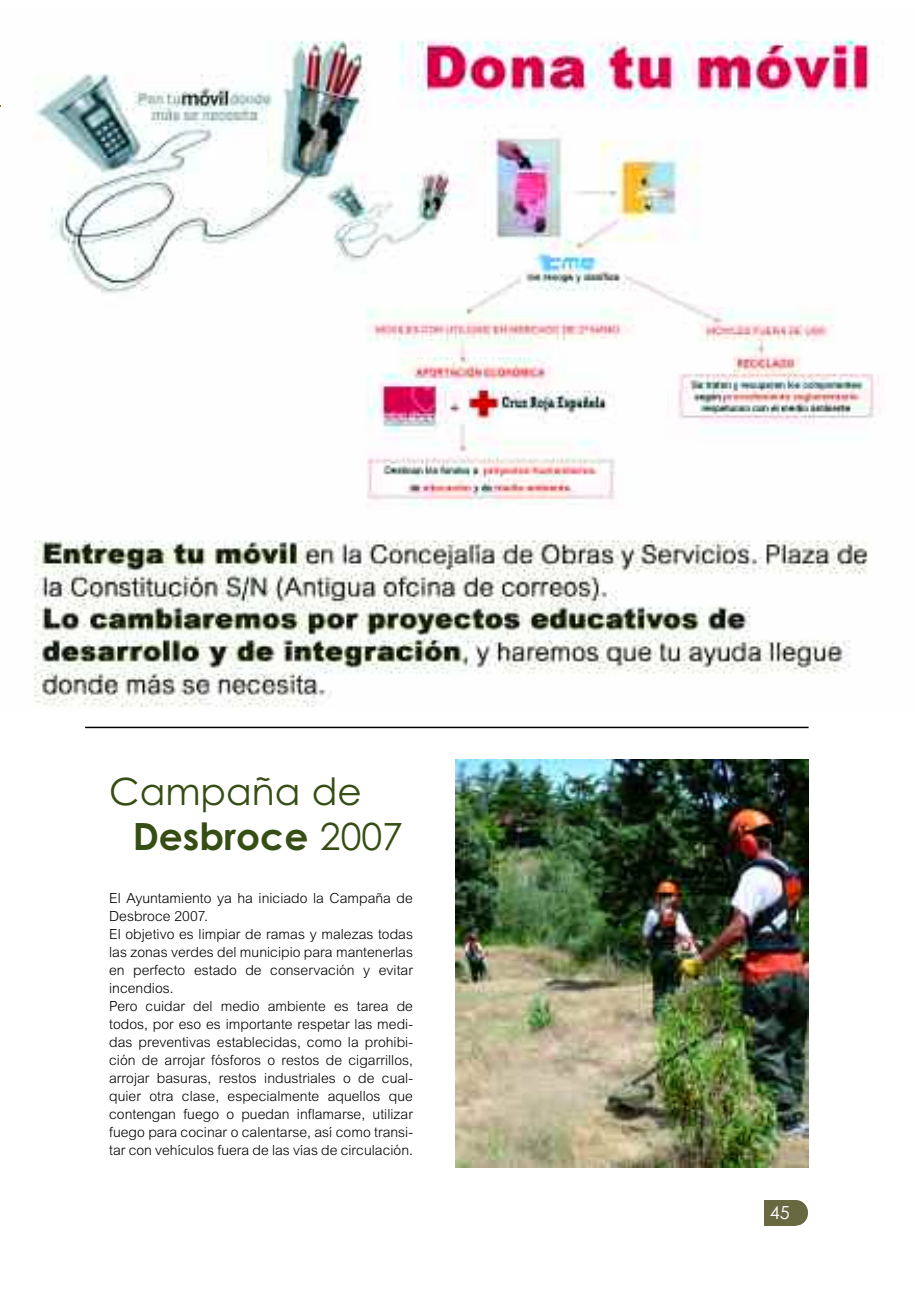
<style>
.page{position:relative;width:915px;height:1306px;background:#fff}
.page>*{position:absolute;margin:0;border:0;box-sizing:border-box;transform-origin:0 0}
.t1{font:37.5px/45px "Century Gothic";color:#364d14}
.t2{font:18px "Century Gothic";color:#fff}
.t3{font:15px/18px "Arial";color:#000}
.s1{font-weight:700}
</style>
<div class="page">
<div style="left:783px;top:1199px;width:24px;height:26px;background:#686841;border-radius:50%"></div>
<div style="left:763px;top:1199px;width:32px;height:26px;background:#686841"></div>
<img style="left:34px;top:39px;width:845px;height:669px">
<hr style="left:85px;top:726px;width:723px;height:2px;background:#000">
<img style="left:455px;top:760px;width:353px;height:407px">
<h1 class="t1" style="left:133px;top:769px;width:272px;text-indent:-23px">Campaña de<br><span class="s1">Desbroce</span> 2007</h1>
<p class="t3" style="left:109px;top:890px;width:305px">El Ayuntamiento ya ha iniciado la Campaña de Desbroce 2007.<br>El objetivo es limpiar de ramas y malezas todas las zonas verdes del municipio para mantenerlas en perfecto estado de conservación y evitar incendios.<br>Pero cuidar del medio ambiente es tarea de todos, por eso es importante respetar las medi&shy;das preventivas establecidas, como la prohibi&shy;ción de arrojar fósforos o restos de cigarrillos, arrojar basuras, restos industriales o de cual&shy;quier otra clase, especialmente aquellos que contengan fuego o puedan inflamarse, utilizar fuego para cocinar o calentarse, así como transi&shy;tar con vehículos fuera de las vías de circulación.</p>
<p class="t2" style="left:769px;top:1202px;width:21px">45</p>
</div>
